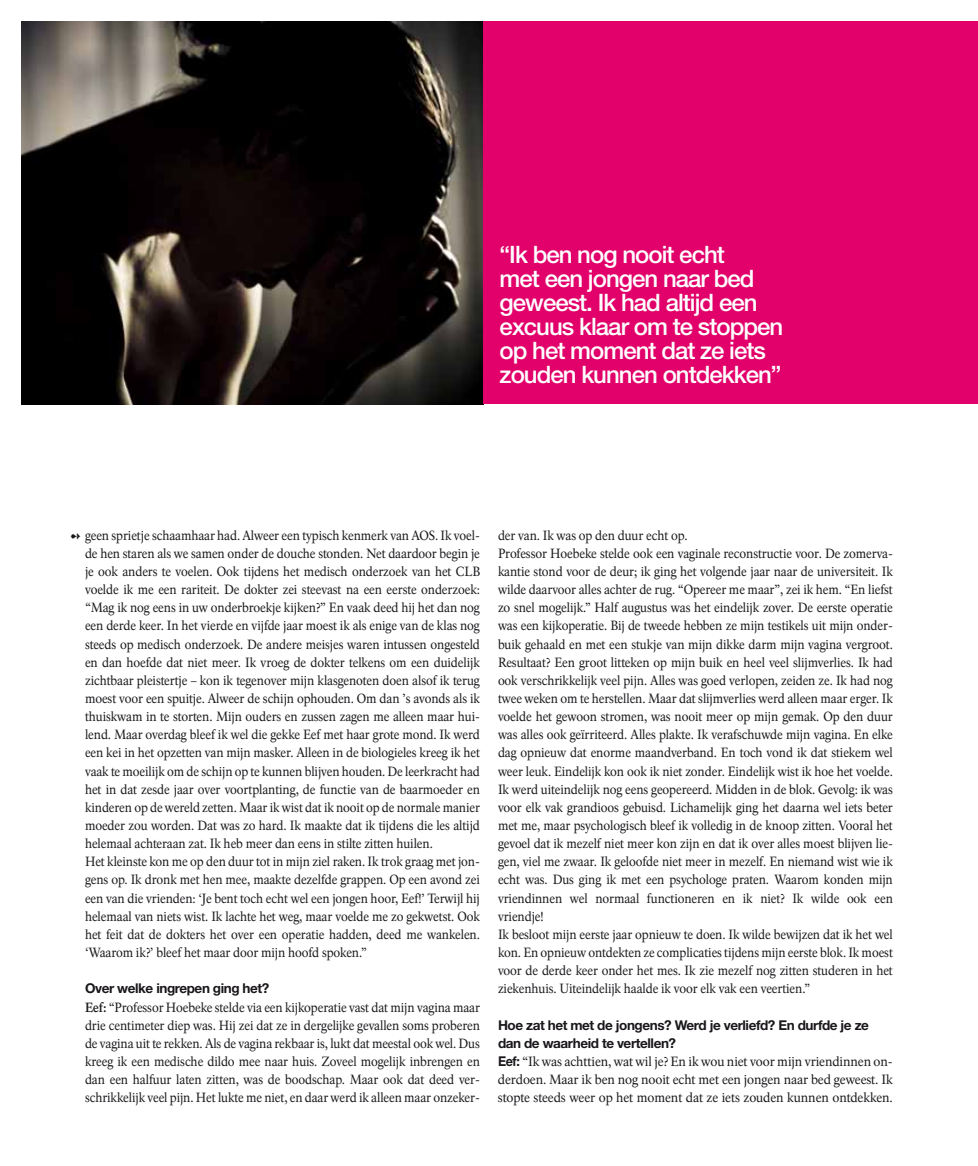
<style>
.page{position:relative;width:978px;height:1166px;background:#fff}
.page>*{position:absolute;margin:0;border:0;box-sizing:border-box;transform-origin:0 0}
.t1{font:500 24px/24px "Helvetica Neue LT";letter-spacing:-.04em;color:#fff}
.t2{font:700 13.5px/18.1px "Helvetica Neue LT";letter-spacing:-.03em;color:#1a171b}
.t3{font:13.2px/18.1px "Rawlinson Two";letter-spacing:-.01em;color:#1a171b;scale:.9 1}
.t4{font:13.2px/18.1px "Rawlinson Two";letter-spacing:-.01em;color:#1a171b;text-align:justify;scale:.93 1}
.s1{font-weight:700}
.s2{font-family:"Helvetica Neue LT";font-weight:700;font-size:13.5px}
</style>
<div class="page">
<img style="left:21px;top:21px;width:462px;height:383px">
<div style="left:483px;top:21px;width:495px;height:383px;background:#e2006a"></div>
<p class="t1" style="left:500px;top:244px;width:285px">“Ik ben nog nooit echt<br>met een jongen naar bed geweest. Ik had altijd een excuus klaar om te stoppen op het moment dat ze iets zouden kunnen ontdekken”</p>
<p class="t3" style="left:85px;top:527px;width:440px;text-indent:-14px">➻ geen sprietje schaamhaar had. Alweer een typisch kenmerk van AOS. Ik voel&shy;de hen staren als we samen onder de douche stonden. Net daardoor begin je je ook anders te voelen. Ook tijdens het medisch onderzoek van het CLB voelde ik me een rariteit. De dokter zei steevast na een eerste onderzoek: “Mag ik nog eens in uw onderbroekje kijken?” En vaak deed hij het dan nog een derde keer. In het vierde en vijfde jaar moest ik als enige van de klas nog steeds op medisch onderzoek. De andere meisjes waren intussen ongesteld en dan hoefde dat niet meer. Ik vroeg de dokter telkens om een duidelijk zichtbaar pleistertje – kon ik tegenover mijn klasgenoten doen alsof ik terug moest voor een spuitje. Alweer de schijn ophouden. Om dan ’s avonds als ik thuiskwam in te storten. Mijn ouders en zussen zagen me alleen maar hui&shy;lend. Maar overdag bleef ik wel die gekke Eef met haar grote mond. Ik werd een kei in het opzetten van mijn masker. Alleen in de biologieles kreeg ik het vaak te moeilijk om de schijn op te kunnen blijven houden. De leerkracht had het in dat zesde jaar over voortplanting, de functie van de baarmoeder en kinderen op de wereld zetten. Maar ik wist dat ik nooit op de normale manier moeder zou worden. Dat was zo hard. Ik maakte dat ik tijdens die les altijd helemaal achteraan zat. Ik heb meer dan eens in stilte zitten huilen.<br>Het kleinste kon me op den duur tot in mijn ziel raken. Ik trok graag met jon&shy;gens op. Ik dronk met hen mee, maakte dezelfde grappen. Op een avond zei een van die vrienden: ‘Je bent toch echt wel een jongen hoor, Eef!’ Terwijl hij helemaal van niets wist. Ik lachte het weg, maar voelde me zo gekwetst. Ook het feit dat de dokters het over een operatie hadden, deed me wankelen. ‘Waarom ik?’ bleef het maar door mijn hoofd spoken.”</p>
<p class="t2" style="left:85px;top:980px;width:186px">Over welke ingrepen ging het?</p>
<p class="t3" style="left:85px;top:998px;width:440px;text-align:justify"><span class="s1">Eef:</span> “Professor Hoebeke stelde via een kijkoperatie vast dat mijn vagina maar drie centimeter diep was. Hij zei dat ze in dergelijke gevallen soms proberen de vagina uit te rekken. Als de vagina rekbaar is, lukt dat meestal ook wel. Dus kreeg ik een medische dildo mee naar huis. Zoveel mogelijk inbrengen en dan een halfuur laten zitten, was de boodschap. Maar ook dat deed ver&shy;schrikkelijk veel pijn. Het lukte me niet, en daar werd ik alleen maar onzeker-</p>
<p class="t3" style="left:498px;top:527px;width:440px">der van. Ik was op den duur echt op.<br>Professor Hoebeke stelde ook een vaginale reconstructie voor. De zomerva&shy;kantie stond voor de deur; ik ging het volgende jaar naar de universiteit. Ik wilde daarvoor alles achter de rug. “Opereer me maar”, zei ik hem. “En liefst zo snel mogelijk.” Half augustus was het eindelijk zover. De eerste operatie was een kijkoperatie. Bij de tweede hebben ze mijn testikels uit mijn onder&shy;buik gehaald en met een stukje van mijn dikke darm mijn vagina vergroot.<br>Resultaat? Een groot litteken op mijn buik en heel veel slijmverlies. Ik had ook verschrikkelijk veel pijn. Alles was goed verlopen, zeiden ze. Ik had nog twee weken om te herstellen. Maar dat slijmverlies werd alleen maar erger. Ik voelde het gewoon stromen, was nooit meer op mijn gemak. Op den duur was alles ook geïrriteerd. Alles plakte. Ik verafschuwde mijn vagina. En elke dag opnieuw dat enorme maandverband. En toch vond ik dat stiekem wel weer leuk. Eindelijk kon ook ik niet zonder. Eindelijk wist ik hoe het voelde.<br>Ik werd uiteindelijk nog eens geopereerd. Midden in de blok. Gevolg: ik was voor elk vak grandioos gebuisd. Lichamelijk ging het daarna wel iets beter met me, maar psychologisch bleef ik volledig in de knoop zitten. Vooral het gevoel dat ik mezelf niet meer kon zijn en dat ik over alles moest blijven lie&shy;gen, viel me zwaar. Ik geloofde niet meer in mezelf. En niemand wist wie ik echt was. Dus ging ik met een psychologe praten. Waarom konden mijn vriendinnen wel normaal functioneren en ik niet? Ik wilde ook een vriendje!<br>Ik besloot mijn eerste jaar opnieuw te doen. Ik wilde bewijzen dat ik het wel kon. En opnieuw ontdekten ze complicaties tijdens mijn eerste blok. Ik moest voor de derde keer onder het mes. Ik zie mezelf nog zitten studeren in het ziekenhuis. Uiteindelijk haalde ik voor elk vak een veertien.”</p>
<p class="t2" style="left:498px;top:1016px;width:373px">Hoe zat het met de jongens? Werd je verliefd? En durfde je ze dan de waarheid te vertellen?</p>
<p class="t4" style="left:498px;top:1053px;width:426px"><span class="s2">Eef:</span> “Ik was achttien, wat wil je? En ik wou niet voor mijn vriendinnen on&shy;derdoen. Maar ik ben nog nooit echt met een jongen naar bed geweest. Ik stopte steeds weer op het moment dat ze iets zouden kunnen ontdekken.</p>
</div>
